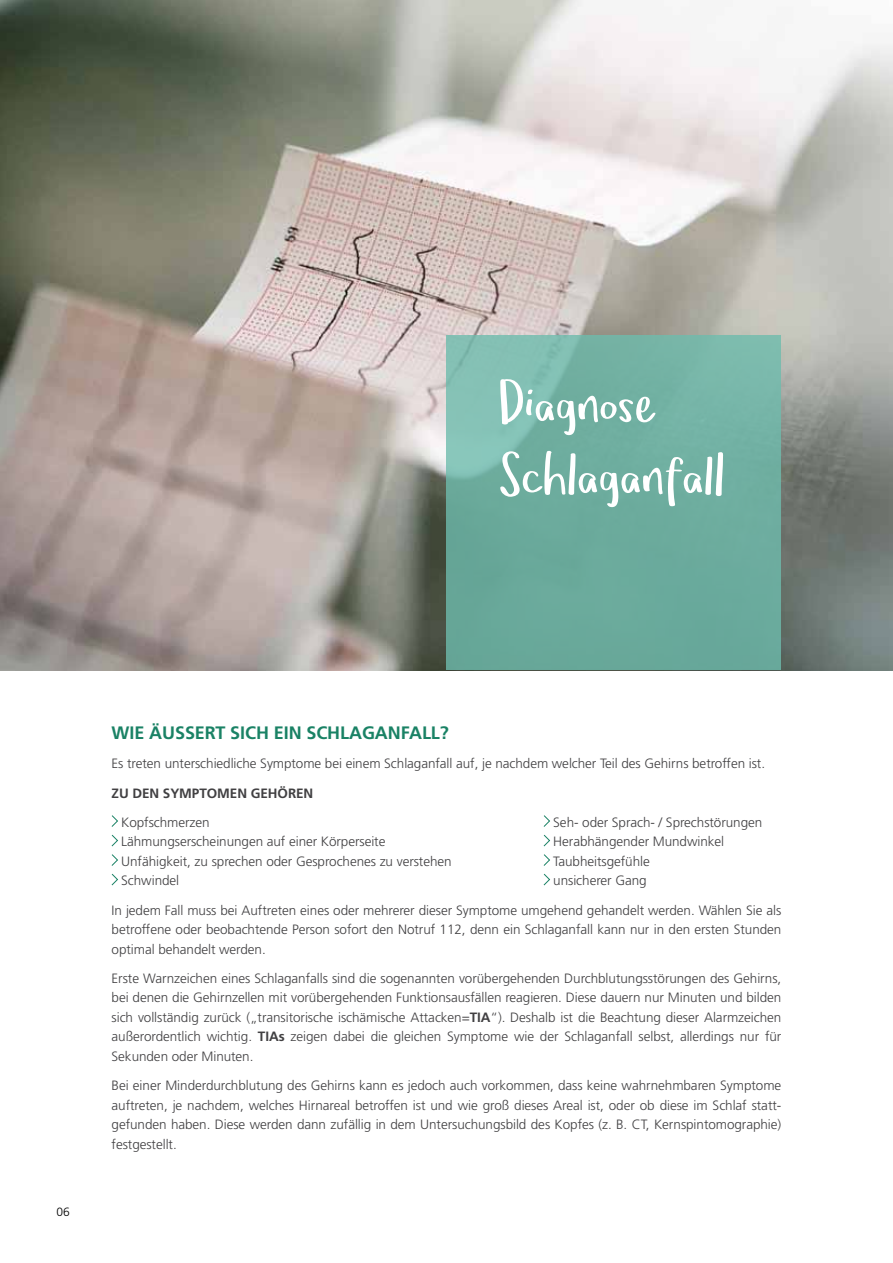
<style>
.page{position:relative;width:893px;height:1263px;background:#fff}
.page>*{position:absolute;margin:0;border:0;box-sizing:border-box;transform-origin:0 0}
.t1{font:57px/72px "Om Telolet Om";letter-spacing:-.005em;color:#fff}
.t2{font:700 18px "Frutiger LT Pro";letter-spacing:-.005em;color:#1a8265}
.t3{font:300 13.5px/19.5px "Frutiger LT Pro";letter-spacing:-.005em;color:#414042}
.t4{font:700 13.5px "Frutiger LT Pro";letter-spacing:-.005em;color:#414042}
.t5{font:300 12px "Frutiger LT Pro";color:#000}
.s1{font-weight:700}
</style>
<div class="page">
<svg style="left:111px;top:815px;width:7px;height:12px"></svg>
<svg style="left:543px;top:815px;width:7px;height:12px"></svg>
<svg style="left:111px;top:834px;width:7px;height:13px"></svg>
<svg style="left:543px;top:834px;width:7px;height:13px"></svg>
<svg style="left:111px;top:854px;width:7px;height:12px"></svg>
<svg style="left:543px;top:854px;width:7px;height:12px"></svg>
<svg style="left:111px;top:873px;width:7px;height:13px"></svg>
<svg style="left:543px;top:873px;width:7px;height:13px"></svg>
<img style="left:0;top:0;width:893px;height:670px">
<svg style="left:446px;top:335px;width:335px;height:335px;background:#6fafa1"></svg>
<h1 class="t1" style="left:499px;top:373px;width:227px">Diagnose<br>Schlaganfall</h1>
<p class="t5" style="left:56px;top:1204px;width:15px">06</p>
<h2 class="t2" style="left:112px;top:722px;width:94px">WIE ÄUSSERT</h2>
<h2 class="t2" style="left:230px;top:722px;width:53px">SICHEIN</h2>
<h2 class="t2" style="left:306px;top:722px;width:33px">SCHLAGANFALL</h2>
<h2 class="t2" style="left:440px;top:722px;width:10px">?</h2>
<p class="t3" style="left:112px;top:754px;width:655px">Es treten unterschiedliche Symptome bei einem Schlaganfall auf, je nachdem welcher Teil des Gehirns betroffen ist.</p>
<p class="t4" style="left:112px;top:785px;width:31px">ZU DEN</p>
<p class="t4" style="left:163px;top:785px;width:27px">SYMPT</p>
<p class="t4" style="left:207px;top:785px;width:21px">OMEN</p>
<p class="t4" style="left:251px;top:785px;width:10px">GEH</p>
<p class="t4" style="left:278px;top:785px;width:20px">ÖREN</p>
<p class="t3" style="left:121px;top:812px;width:90px">Kopfschmerzen</p>
<p class="t3" style="left:553px;top:812px;width:211px">Seh- oder Sprach- / Sprechstörungen</p>
<p class="t3" style="left:121px;top:832px;width:266px">Lähmungserscheinungen auf einer Körperseite</p>
<p class="t3" style="left:553px;top:832px;width:172px">Herabhängender Mundwinkel</p>
<p class="t3" style="left:121px;top:851px;width:332px">Unfähigkeit, zu sprechen oder Gesprochenes zu verstehen</p>
<p class="t3" style="left:553px;top:851px;width:98px">Taubheitsgefühle</p>
<p class="t3" style="left:121px;top:871px;width:59px">Schwindel</p>
<p class="t3" style="left:112px;top:866px;width:671px;line-height:29.2px;text-indent:442px">unsicherer Gang<br>In jedem Fall muss bei Auftreten eines oder mehrerer dieser Symptome umgehend gehandelt werden. Wählen Sie als</p>
<p class="t3" style="left:112px;top:920px;width:671px">betroffene oder beobachtende Person sofort den Notruf 112, denn ein Schlaganfall kann nur in den ersten Stunden optimal behandelt werden.</p>
<p class="t3" style="left:112px;top:968px;width:671px;text-align:justify">Erste Warnzeichen eines Schlaganfalls sind die sogenannten vorübergehenden Durchblutungsstörungen des Gehirns, bei denen die Gehirnzellen mit vorübergehenden Funktionsausfällen reagieren. Diese dauern nur Minuten und bilden sich vollständig zurück („transitorische ischämische Attacken=<span class="s1">TIA</span>“). Deshalb ist die Beachtung dieser Alarmzeichen außerordentlich wichtig. <span class="s1">TIAS</span> zeigen dabei die gleichen Symptome wie der Schlaganfall selbst, allerdings nur für Sekunden oder Minuten.</p>
<p class="t3" style="left:112px;top:1076px;width:671px;text-align:justify">Bei einer Minderdurchblutung des Gehirns kann es jedoch auch vorkommen, dass keine wahrnehmbaren Symptome auftreten, je nachdem, welches Hirnareal betroffen ist und wie groß dieses Areal ist, oder ob diese im Schlaf statt&shy;gefunden haben. Diese werden dann zufällig in dem Untersuchungsbild des Kopfes (z. B. CT, Kernspintomographie) festgestellt.</p>
</div>
